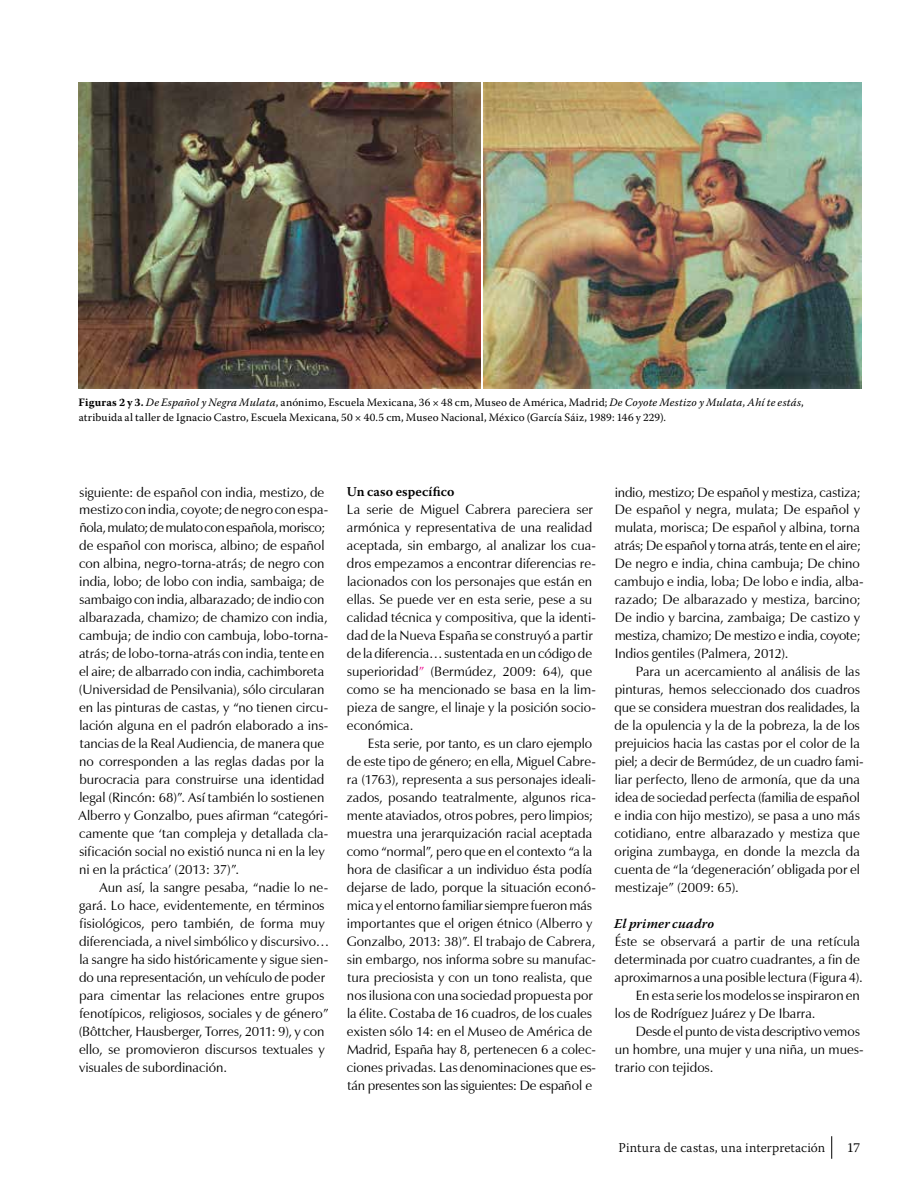
<style>
.page{position:relative;width:918px;height:1188px;background:#fff}
.page>*{position:absolute;margin:0;border:0;box-sizing:border-box;transform-origin:0 0}
.t1{font:13.5px/18px "Zapf Humanist 601 BT";color:#000}
.t2{font:300 13.5px "Warnock Pro";letter-spacing:.01em;color:#000}
.t3{font:600 13.5px "Warnock Pro";color:#000}
.t4{font:italic 600 13.5px "Warnock Pro";letter-spacing:.01em;color:#000}
.t5{font:13.5px "Warnock Pro";color:#000}
.t6{font:11.25px/15px "Warnock Pro";letter-spacing:.015em;color:#000}
.s1{font-weight:700}
.s2{font-style:italic}
.s3{color:#ec008c}
</style>
<div class="page">
<svg style="left:831px;top:1136px;width:1px;height:23px"></svg>
<img style="left:79px;top:82px;width:402px;height:306px">
<img style="left:483px;top:82px;width:378px;height:306px">
<p class="t6" style="left:79px;top:395px;width:727px"><span class="s1">Figuras 2 y 3.</span> <span class="s2">De Español y Negra Mulata</span>, anónimo, Escuela Mexicana, 36 × 48 cm, Museo de América, Madrid; <span class="s2">De Coyote Mestizo y Mulata, Ahí te estás</span>, atribuida al taller de Ignacio Castro, Escuela Mexicana, 50 × 40.5 cm, Museo Nacional, México (García Sáiz, 1989: 146 y 229).</p>
<p class="t1" style="left:79px;top:483px;width:251px">siguiente: de español con india, mestizo, de mestizo con india, coyote; de negro con espa&shy;ñola, mulato; de mulato con española, morisco; de español con morisca, albino; de español con albina, negro-torna-atrás; de negro con india, lobo; de lobo con india, sambaiga; de sambaigo con india, albarazado; de indio con albarazada, chamizo; de chamizo con india, cambuja; de indio con cambuja, lobo-torna&shy;atrás; de lobo-torna-atrás con india, tente en el aire; de albarrado con india, cachimboreta (Universidad de Pensilvania), sólo circularan en las pinturas de castas, y “no tienen circu&shy;lación alguna en el padrón elaborado a ins&shy;tancias de la Real Audiencia, de manera que no corresponden a las reglas dadas por la burocracia para construirse una identidad legal (Rincón: 68)”. Así también lo sostienen Alberro y Gonzalbo, pues afirman “categóri&shy;camente que ‘tan compleja y detallada cla&shy;sificación social no existió nunca ni en la ley ni en la práctica’ (2013: 37)”.</p>
<p class="t1" style="left:79px;top:879px;width:252px;text-indent:21px">Aun así, la sangre pesaba, “nadie lo ne&shy;gará. Lo hace, evidentemente, en términos fisiológicos, pero también, de forma muy diferenciada, a nivel simbólico y discursivo… la sangre ha sido históricamente y sigue sien&shy;do una representación, un vehículo de poder para cimentar las relaciones entre grupos fenotípicos, religiosos, sociales y de género” (Bôttcher, Hausberger, Torres, 2011: 9), y con ello, se promovieron discursos textuales y visuales de subordinación.</p>
<p class="t3" style="left:347px;top:484px;width:109px">Un caso específico</p>
<p class="t1" style="left:347px;top:501px;width:251px">La serie de Miguel Cabrera pareciera ser armónica y representativa de una realidad aceptada, sin embargo, al analizar los cua&shy;dros empezamos a encontrar diferencias re&shy;lacionados con los personajes que están en ellas. Se puede ver en esta serie, pese a su calidad técnica y compositiva, que la identi&shy;dad de la Nueva España se construyó a partir de la diferencia… sustentada en un código de superioridad<span class="s3">”</span> (Bermúdez, 2009: 64), que como se ha mencionado se basa en la lim&shy;pieza de sangre, el linaje y la posición socio&shy;económica.</p>
<p class="t1" style="left:347px;top:735px;width:251px;text-indent:21px">Esta serie, por tanto, es un claro ejemplo de este tipo de género; en ella, Miguel Cabre&shy;ra (1763), representa a sus personajes ideali&shy;zados, posando teatralmente, algunos rica&shy;mente ataviados, otros pobres, pero limpios; muestra una jerarquización racial aceptada como “normal”, pero que en el contexto “a la hora de clasificar a un individuo ésta podía dejarse de lado, porque la situación econó&shy;mica y el entorno familiar siempre fueron más importantes que el origen étnico (Alberro y Gonzalbo, 2013: 38)”. El trabajo de Cabrera, sin embargo, nos informa sobre su manufac&shy;tura preciosista y con un tono realista, que nos ilusiona con una sociedad propuesta por la élite. Costaba de 16 cuadros, de los cuales existen sólo 14: en el Museo de América de Madrid, España hay 8, pertenecen 6 a colec&shy;ciones privadas. Las denominaciones que es&shy;tán presentes son las siguientes: De español e</p>
<p class="t1" style="left:615px;top:483px;width:251px">indio, mestizo; De español y mestiza, castiza; De español y negra, mulata; De español y mulata, morisca; De español y albina, torna atrás; De español y torna atrás, tente en el aire; De negro e india, china cambuja; De chino cambujo e india, loba; De lobo e india, alba&shy;razado; De albarazado y mestiza, barcino; De indio y barcina, zambaiga; De castizo y mestiza, chamizo; De mestizo e india, coyote; Indios gentiles (Palmera, 2012).</p>
<p class="t1" style="left:615px;top:663px;width:251px;text-indent:21px">Para un acercamiento al análisis de las pinturas, hemos seleccionado dos cuadros que se considera muestran dos realidades, la de la opulencia y la de la pobreza, la de los prejuicios hacia las castas por el color de la piel; a decir de Bermúdez, de un cuadro fami&shy;liar perfecto, lleno de armonía, que da una idea de sociedad perfecta (familia de español e india con hijo mestizo), se pasa a uno más cotidiano, entre albarazado y mestiza que origina zumbayga, en donde la mezcla da cuenta de “la ‘degeneración’ obligada por el mestizaje” (2009: 65).</p>
<p class="t4" style="left:614px;top:916px;width:102px">El primer cuadro</p>
<p class="t1" style="left:615px;top:933px;width:247px">Éste se observará a partir de una retícula</p>
<p class="t1" style="left:615px;top:951px;width:247px">determinada por cuatro cuadrantes, a fin de</p>
<p class="t1" style="left:615px;top:969px;width:250px">aproximarnos a una posible lectura (Figura 4).</p>
<p class="t1" style="left:636px;top:987px;width:226px">En esta serie los modelos se inspiraron en</p>
<p class="t1" style="left:615px;top:1005px;width:202px">los de Rodríguez Juárez y De Ibarra.</p>
<p class="t1" style="left:636px;top:1023px;width:226px">Desde el punto de vista descriptivo vemos</p>
<p class="t1" style="left:615px;top:1041px;width:250px">un hombre, una mujer y una niña, un mues-</p>
<p class="t1" style="left:615px;top:1059px;width:100px">trario con tejidos.</p>
<p class="t2" style="left:619px;top:1140px;width:208px">Pintura de castas, una interpretación</p>
<p class="t5" style="left:847px;top:1140px;width:15px">17</p>
</div>
